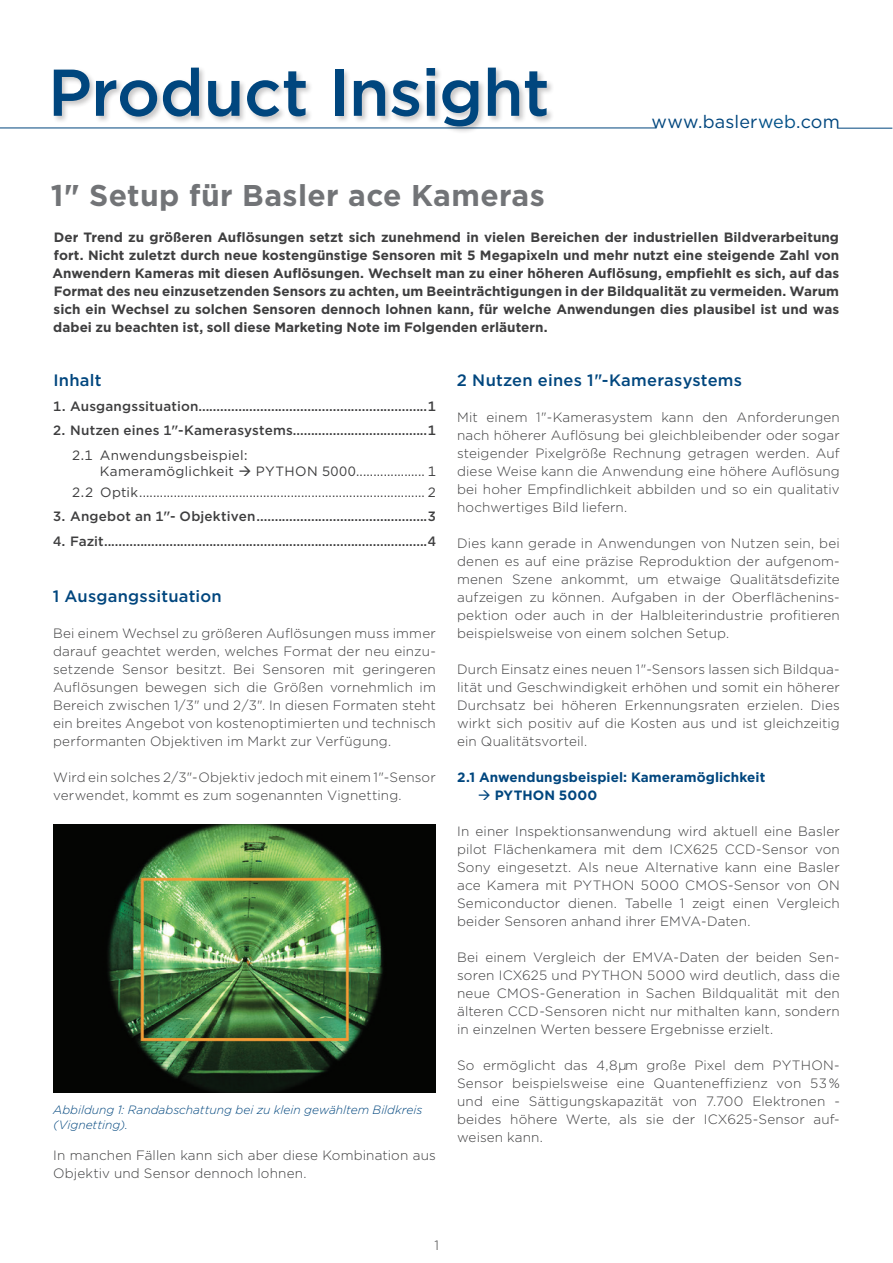
<style>
.page{position:relative;width:893px;height:1263px;background:#fff}
.page>*{position:absolute;margin:0;border:0;box-sizing:border-box;transform-origin:0 0}
.t1{font:500 66px "Gotham";letter-spacing:-.01em;color:#00467e}
.t2{font:700 30px "Gotham";letter-spacing:.01em;color:#727477}
.t3{font:18px "Gotham";letter-spacing:.01em;color:#00467e}
.t4{font:500 16.5px "Gotham";letter-spacing:.015em;color:#00467e}
.t5{font:300 13.5px/18px "Gotham";letter-spacing:.01em;color:#3e3e3f;text-align:justify}
.t6{font:700 13.5px/18px "Gotham";color:#3e3e3f;text-align:justify}
.t7{font:500 13.5px "Gotham";letter-spacing:.015em;color:#3e3e3f}
.t8{font:13.5px/16.2px "Gotham";letter-spacing:.02em;color:#3e3e3f}
.t9{font:700 13.5px "Gotham";letter-spacing:.005em;color:#00467e}
.t10{font:italic 300 12px/15px "Gotham";color:#00467e}
.s1{color:#015188}
</style>
<div class="page">
<hr style="left:837px;top:128px;width:55px;height:1px;background:#00467e">
<hr style="left:0;top:128px;width:657px;height:1px;background:#00467e">
<div style="left:52px;top:66px;width:503px;height:68px;background:#231f20;opacity:.25"></div>
<img style="left:53px;top:825px;width:383px;height:268px">
<svg style="left:619px;top:1063px;width:6px;height:10px"></svg>
<h1 class="t1" style="left:48px;top:49px;width:503px">Product Insight</h1>
<h3 class="t3" style="left:651px;top:110px;width:190px">www.basler<span class="s1">web</span>.com</h3>
<h2 class="t2" style="left:51px;top:175px;width:496px">1" Setup für Basler ace Kameras</h2>
<p class="t6" style="left:52px;top:228px;width:788px">Der Trend zu größeren Auflösungen setzt sich zunehmend in vielen Bereichen der industriellen Bildverarbeitung fort. Nicht zuletzt durch neue kostengünstige Sensoren mit 5 Megapixeln und mehr nutzt eine steigende Zahl von Anwendern Kameras mit diesen Auflösungen. Wechselt man zu einer höheren Auflösung, empfiehlt es sich, auf das Format des neu einzusetzenden Sensors zu achten, um Beeinträchtigungen in der Bildqualität zu vermeiden. Warum sich ein Wechsel zu solchen Sensoren dennoch lohnen kann, für welche Anwendungen dies plausibel ist und was dabei zu beachten ist, soll diese Marketing Note im Folgenden erläutern.</p>
<p class="t4" style="left:53px;top:369px;width:50px">Inhalt</p>
<p class="t7" style="left:53px;top:397px;width:384px">1. Ausgangssituation...............................................................1</p>
<p class="t7" style="left:53px;top:422px;width:384px">2. Nutzen eines 1"-Kamerasystems.....................................1</p>
<p class="t8" style="left:100px;top:447px;width:337px;text-indent:-28px">2.1 Anwendungsbeispiel:<br>Kameramöglichkeit → PYTHON 5000.................... 1</p>
<p class="t8" style="left:72px;top:483px;width:365px">2.2 Optik................................................................................... 2</p>
<p class="t7" style="left:53px;top:508px;width:384px">3. Angebot an 1"- Objektiven...............................................3</p>
<p class="t7" style="left:53px;top:532px;width:384px">4. Fazit.........................................................................................4</p>
<p class="t4" style="left:457px;top:369px;width:287px">2 Nutzen eines 1"-Kamerasystems</p>
<p class="t5" style="left:457px;top:408px;width:384px">Mit einem 1"-Kamerasystem kann den Anforderungen nach höherer Auflösung bei gleichbleibender oder sogar steigender Pixelgröße Rechnung getragen werden. Auf diese Weise kann die Anwendung eine höhere Auflösung bei hoher Empfindlichkeit abbilden und so ein qualitativ hochwertiges Bild liefern.</p>
<p class="t5" style="left:457px;top:534px;width:384px">Dies kann gerade in Anwendungen von Nutzen sein, bei denen es auf eine präzise Reproduktion der aufgenom&shy;menen Szene ankommt, um etwaige Qualitätsdefizite aufzeigen zu können. Aufgaben in der Oberflächenins&shy;pektion oder auch in der Halbleiterindustrie profitieren beispielsweise von einem solchen Setup.</p>
<p class="t5" style="left:457px;top:660px;width:384px">Durch Einsatz eines neuen 1"-Sensors lassen sich Bildqua&shy;lität und Geschwindigkeit erhöhen und somit ein höherer Durchsatz bei höheren Erkennungsraten erzielen. Dies wirkt sich positiv auf die Kosten aus und ist gleichzeitig ein Qualitätsvorteil.</p>
<p class="t9" style="left:457px;top:768px;width:310px">2.1 Anwendungsbeispiel: Kameramöglichkeit</p>
<p class="t9" style="left:478px;top:786px;width:121px">→ PYTHON 5000</p>
<p class="t5" style="left:457px;top:822px;width:384px">In einer Inspektionsanwendung wird aktuell eine Basler pilot Flächenkamera mit dem ICX625 CCD-Sensor von Sony eingesetzt. Als neue Alternative kann eine Basler ace Kamera mit PYTHON 5000 CMOS-Sensor von ON Semiconductor dienen. Tabelle 1 zeigt einen Vergleich beider Sensoren anhand ihrer EMVA-Daten.</p>
<p class="t5" style="left:457px;top:948px;width:384px">Bei einem Vergleich der EMVA-Daten der beiden Sen&shy;soren ICX625 und PYTHON 5000 wird deutlich, dass die neue CMOS-Generation in Sachen Bildqualität mit den älteren CCD-Sensoren nicht nur mithalten kann, sondern in einzelnen Werten bessere Ergebnisse erzielt.</p>
<p class="t5" style="left:457px;top:1056px;width:384px">So ermöglicht das 4,8 m große Pixel dem PYTHON-Sensor beispielsweise eine Quanteneffizienz von 53 % und eine Sättigungskapazität von 7.700 Elektronen - beides höhere Werte, als sie der ICX625-Sensor auf&shy;weisen kann.</p>
<p class="t4" style="left:53px;top:585px;width:170px">1 Ausgangssituation</p>
<p class="t5" style="left:53px;top:624px;width:384px">Bei einem Wechsel zu größeren Auflösungen muss immer darauf geachtet werden, welches Format der neu einzu&shy;setzende Sensor besitzt. Bei Sensoren mit geringeren Auflösungen bewegen sich die Größen vornehmlich im Bereich zwischen 1/3" und 2/3". In diesen Formaten steht ein breites Angebot von kostenoptimierten und technisch performanten Objektiven im Markt zur Verfügung.</p>
<p class="t5" style="left:53px;top:768px;width:384px">Wird ein solches 2/3"-Objektiv jedoch mit einem 1"-Sensor verwendet, kommt es zum sogenannten Vignetting.</p>
<p class="t10" style="left:53px;top:1102px;width:371px">Abbildung 1: Randabschattung bei zu klein gewähltem Bildkreis (Vignetting).</p>
<p class="t5" style="left:53px;top:1146px;width:384px">In manchen Fällen kann sich aber diese Kombination aus<br>Objektiv und Sensor dennoch lohnen.</p>
<p class="t5" style="left:434px;top:1236px;width:6px">1</p>
</div>
